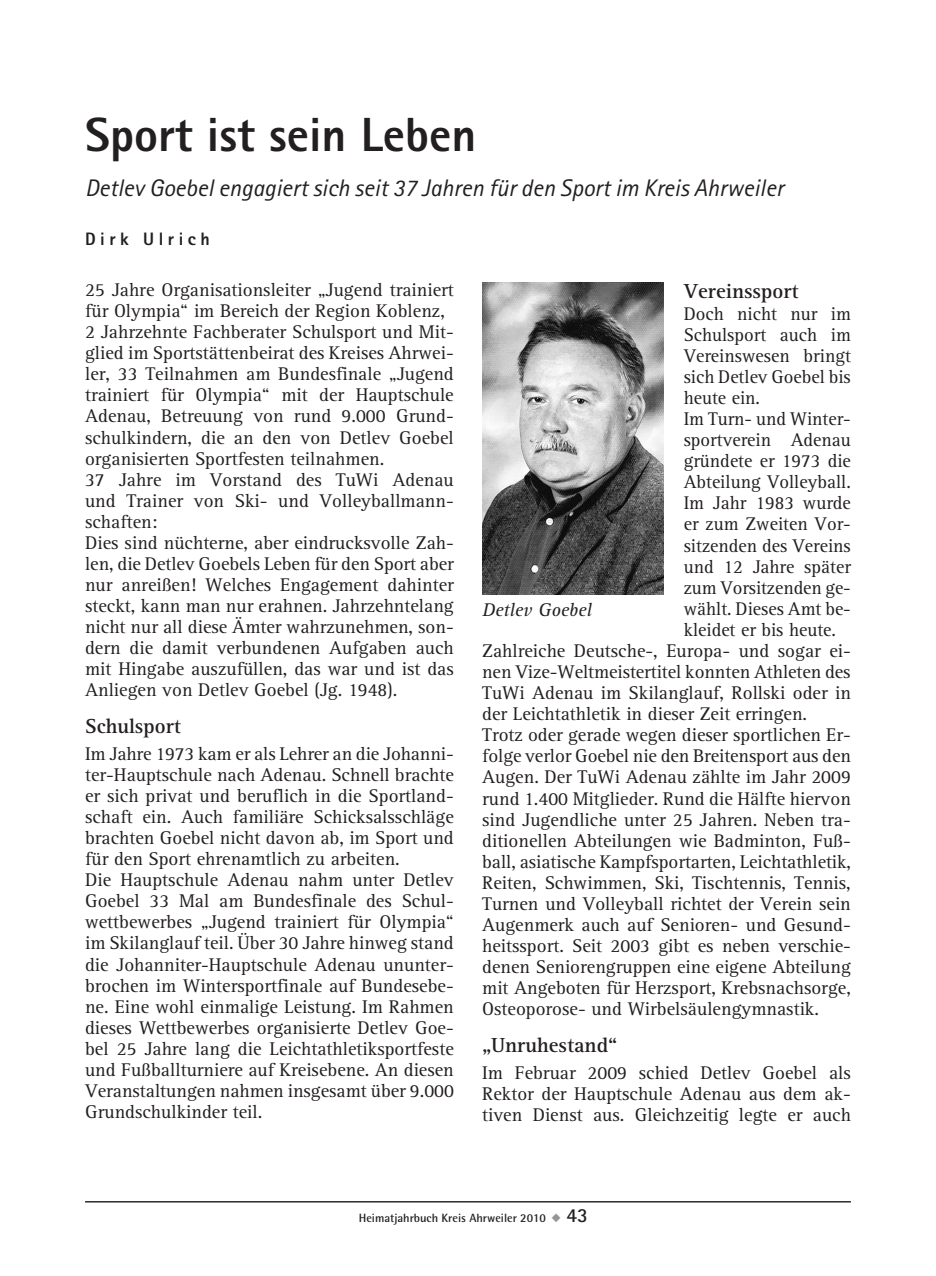
<style>
.page{position:relative;width:936px;height:1276px;background:#fff}
.page>*{position:absolute;margin:0;border:0;box-sizing:border-box;transform-origin:0 0}
.t1{font:800 48px "Rotis Sans Serif";color:#231f20}
.t2{font:italic 24px "Rotis Sans Serif";color:#231f20}
.t3{font:700 21px "AT Rotis Serif";color:#231f20}
.t4{font:19px/21px "AT Rotis Serif";color:#231f20}
.t5{font:italic 19px "AT Rotis Serif";color:#231f20}
.t6{font:800 18px "Rotis Sans Serif";letter-spacing:.25em;color:#231f20}
.t7{font:700 12px "Rotis Semi Sans";color:#231f20}
.s1{color:#939598}
.s2{font-family:"Rotis Sans Serif";font-size:20px}
</style>
<div class="page">
<hr style="left:85px;top:1201px;width:765px;height:1px;background:#231f20">
<img style="left:482px;top:283px;width:181px;height:311px">
<h1 class="t1" style="left:85px;top:104px;width:393px">Sport ist sein Leben</h1>
<p class="t2" style="left:85px;top:174px;width:700px">Detlev Goebel engagiert sich seit 37 Jahren für den Sport im Kreis Ahrweiler</p>
<p class="t6" style="left:85px;top:228px;width:126px">Dirk Ulrich</p>
<p class="t4" style="left:85px;top:280px;width:370px">25 Jahre Organisationsleiter „Jugend trainiert für Olympia“ im Bereich der Region Koblenz, 2 Jahrzehnte Fachberater Schulsport und Mit&shy;glied im Sportstättenbeirat des Kreises Ahrwei&shy;ler, 33 Teilnahmen am Bundesfinale „Jugend trainiert für Olympia“ mit der Hauptschule Adenau, Betreuung von rund 9.000 Grund&shy;schulkindern, die an den von Detlev Goebel organisierten Sportfesten teilnahmen.<br>37 Jahre im Vorstand des TuWi Adenau und Trainer von Ski- und Volleyballmann&shy;schaften:<br>Dies sind nüchterne, aber eindrucksvolle Zah&shy;len, die Detlev Goebels Leben für den Sport aber nur anreißen! Welches Engagement dahinter steckt, kann man nur erahnen. Jahrzehntelang nicht nur all diese Ämter wahrzunehmen, son&shy;dern die damit verbundenen Aufgaben auch mit Hingabe auszufüllen, das war und ist das Anliegen von Detlev Goebel (Jg. 1948).</p>
<p class="t3" style="left:85px;top:713px;width:97px">Schulsport</p>
<p class="t4" style="left:85px;top:743px;width:370px">Im Jahre 1973 kam er als Lehrer an die Johanni&shy;ter-Hauptschule nach Adenau. Schnell brachte er sich privat und beruflich in die Sportland&shy;schaft ein. Auch familiäre Schicksalsschläge brachten Goebel nicht davon ab, im Sport und für den Sport ehrenamtlich zu arbeiten.<br>Die Hauptschule Adenau nahm unter Detlev Goebel 33 Mal am Bundesfinale des Schul&shy;wettbewerbes „Jugend trainiert für Olympia“ im Skilanglauf teil. Über 30 Jahre hinweg stand die Johanniter-Hauptschule Adenau ununter&shy;brochen im Wintersportfinale auf Bundesebe&shy;ne. Eine wohl einmalige Leistung. Im Rahmen dieses Wettbewerbes organisierte Detlev Goe&shy;bel 25 Jahre lang die Leichtathletiksportfeste und Fußballturniere auf Kreisebene. An diesen Veranstaltungen nahmen insgesamt über 9.000<br>Grundschulkinder teil.</p>
<p class="t3" style="left:683px;top:279px;width:116px">Vereinssport</p>
<p class="t4" style="left:683px;top:303px;width:169px">Doch nicht nur im</p>
<p class="t4" style="left:683px;top:324px;width:169px">Schulsport auch im</p>
<p class="t4" style="left:683px;top:345px;width:169px">Vereinswesen bringt</p>
<p class="t4" style="left:683px;top:366px;width:169px">sich Detlev Goebel bis</p>
<p class="t4" style="left:683px;top:388px;width:78px">heute ein.</p>
<p class="t4" style="left:683px;top:409px;width:169px">Im Turn- und Winter-</p>
<p class="t4" style="left:683px;top:430px;width:169px">sportverein Adenau</p>
<p class="t4" style="left:683px;top:451px;width:169px">gründete er 1973 die</p>
<p class="t4" style="left:683px;top:472px;width:169px">Abteilung Volleyball.</p>
<p class="t4" style="left:683px;top:493px;width:169px">Im Jahr 1983 wurde</p>
<p class="t4" style="left:683px;top:514px;width:169px">er zum Zweiten Vor-</p>
<p class="t4" style="left:683px;top:535px;width:169px">sitzenden des Vereins</p>
<p class="t4" style="left:683px;top:556px;width:169px">und 12 Jahre später</p>
<p class="t4" style="left:683px;top:577px;width:169px">zum Vorsitzenden ge-</p>
<p class="t4" style="left:683px;top:598px;width:169px">wählt. Dieses Amt be-</p>
<p class="t4" style="left:683px;top:619px;width:154px">kleidet er bis heute.</p>
<p class="t4" style="left:482px;top:641px;width:370px">Zahlreiche Deutsche-, Europa- und sogar ei-</p>
<p class="t4" style="left:482px;top:662px;width:370px">nen Vize-Weltmeistertitel konnten Athleten des</p>
<p class="t4" style="left:482px;top:683px;width:370px">TuWi Adenau im Skilanglauf, Rollski oder in</p>
<p class="t4" style="left:482px;top:704px;width:326px">der Leichtathletik in dieser Zeit erringen.</p>
<p class="t4" style="left:482px;top:725px;width:370px">Trotz oder gerade wegen dieser sportlichen Er-</p>
<p class="t4" style="left:482px;top:746px;width:370px">folge verlor Goebel nie den Breitensport aus den</p>
<p class="t4" style="left:482px;top:767px;width:370px">Augen. Der TuWi Adenau zählte im Jahr 2009</p>
<p class="t4" style="left:482px;top:788px;width:370px">rund 1.400 Mitglieder. Rund die Hälfte hiervon</p>
<p class="t4" style="left:482px;top:809px;width:370px">sind Jugendliche unter 25 Jahren. Neben tra-</p>
<p class="t4" style="left:482px;top:830px;width:370px">ditionellen Abteilungen wie Badminton, Fuß-</p>
<p class="t4" style="left:482px;top:851px;width:370px">ball, asiatische Kampfsportarten, Leichtathletik,</p>
<p class="t4" style="left:482px;top:872px;width:370px">Reiten, Schwimmen, Ski, Tischtennis, Tennis,</p>
<p class="t4" style="left:482px;top:893px;width:370px">Turnen und Volleyball richtet der Verein sein</p>
<p class="t4" style="left:482px;top:914px;width:370px">Augenmerk auch auf Senioren- und Gesund-</p>
<p class="t4" style="left:482px;top:936px;width:370px">heitssport. Seit 2003 gibt es neben verschie-</p>
<p class="t4" style="left:482px;top:957px;width:370px">denen Seniorengruppen eine eigene Abteilung</p>
<p class="t4" style="left:482px;top:978px;width:370px">mit Angeboten für Herzsport, Krebsnachsorge,</p>
<p class="t4" style="left:482px;top:999px;width:338px">Osteoporose- und Wirbelsäulengymnastik.</p>
<p class="t3" style="left:482px;top:1032px;width:137px">„Unruhestand“</p>
<p class="t4" style="left:482px;top:1062px;width:370px;text-align:justify">Im Februar 2009 schied Detlev Goebel als Rektor der Hauptschule Adenau aus dem ak&shy;tiven Dienst aus. Gleichzeitig legte er auch</p>
<p class="t5" style="left:482px;top:598px;width:111px">Detlev Goebel</p>
<p class="t7" style="left:359px;top:1210px;width:231px">Heimatjahrbuch Kreis Ahrweiler 2010 <span class="s1">◆</span> <span class="s2">43</span></p>
</div>
